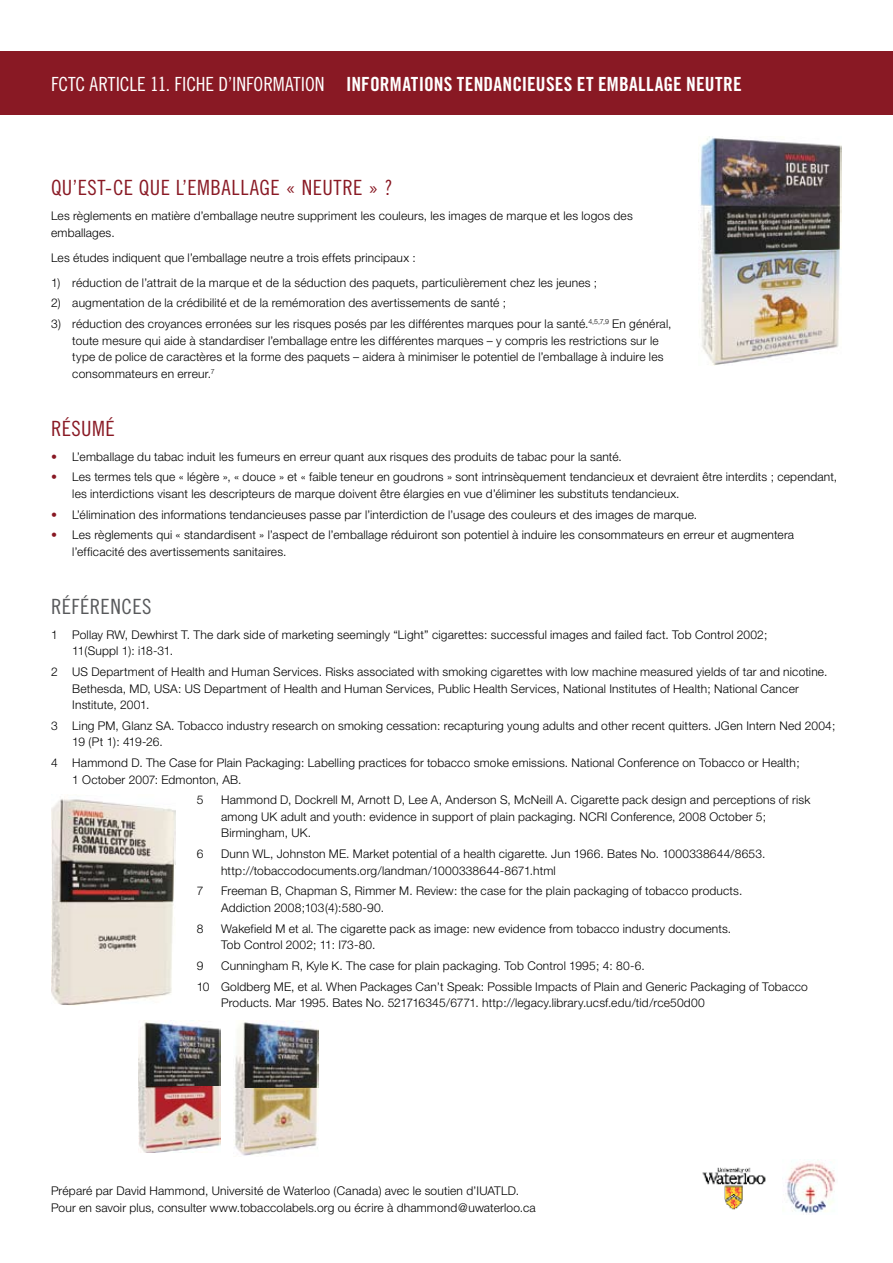
<style>
.page{position:relative;width:893px;height:1263px;background:#fff}
.page>*{position:absolute;margin:0;border:0;box-sizing:border-box;transform-origin:0 0}
.t1{font:21px "Trade Gothic Cond Eighteen";letter-spacing:.025em;color:#891924}
.t2{font:21px "Trade Gothic Cond Eighteen";letter-spacing:.02em;color:#58595b}
.t3{font:19.5px "Trade Gothic Bold Cond Twenty";letter-spacing:.01em;color:#fff}
.t4{font:300 12px/16.5px "Helvetica Neue";letter-spacing:.015em;color:#000}
.s1{font-family:"Trade Gothic Cond Eighteen"}
.s2{color:#891924}
</style>
<div class="page">
<div style="left:0;top:51px;width:893px;height:64px;background:#891924"></div>
<img style="left:702px;top:1167px;width:64px;height:43px">
<img style="left:786px;top:1162px;width:49px;height:51px">
<img style="left:700px;top:136px;width:142px;height:230px">
<img style="left:139px;top:1022px;width:81px;height:131px">
<img style="left:234px;top:1021px;width:85px;height:135px">
<img style="left:51px;top:799px;width:125px;height:206px">
<h2 class="t3" style="left:51px;top:72px;width:692px"><span class="s1">FCTC ARTICLE 11. FICHE D’INFORMATION</span> INFORMATIONS TENDANCIEUSES ET EMBALLAGE NEUTRE</h2>
<h1 class="t1" style="left:51px;top:175px;width:343px">QU’EST-CE QUE L’EMBALLAGE « NEUTRE » ?</h1>
<p class="t4" style="left:51px;top:207px;width:583px">Les règlements en matière d’emballage neutre suppriment les couleurs, les images de marque et les logos des emballages.</p>
<p class="t4" style="left:51px;top:249px;width:366px">Les études indiquent que l’emballage neutre a trois effets principaux :</p>
<p class="t4" style="left:51px;top:274px;width:548px">1) réduction de l’attrait de la marque et de la séduction des paquets, particulièrement chez les jeunes ;</p>
<p class="t4" style="left:51px;top:295px;width:456px">2) augmentation de la crédibilité et de la remémoration des avertissements de santé ;</p>
<p class="t4" style="left:72px;top:315px;width:601px;text-indent:-21px">3) réduction des croyances erronées sur les risques posés par les différentes marques pour la santé.<sup>4,5,7,9</sup> En général, toute mesure qui aide à standardiser l’emballage entre les différentes marques – y compris les restrictions sur le type de police de caractères et la forme des paquets – aidera à minimiser le potentiel de l’emballage à induire les consommateurs en erreur.<sup>7</sup></p>
<h1 class="t1" style="left:51px;top:416px;width:65px">RÉSUMÉ</h1>
<p class="t4" style="left:51px;top:448px;width:572px"><span class="s2">•</span> L’emballage du tabac induit les fumeurs en erreur quant aux risques des produits de tabac pour la santé.</p>
<p class="t4" style="left:72px;top:469px;width:766px;text-indent:-21px"><span class="s2">•</span> Les termes tels que « légère », « douce » et « faible teneur en goudrons » sont intrinsèquement tendancieux et devraient être interdits ; cependant, les interdictions visant les descripteurs de marque doivent être élargies en vue d’éliminer les substituts tendancieux.</p>
<p class="t4" style="left:51px;top:506px;width:648px"><span class="s2">•</span> L’élimination des informations tendancieuses passe par l’interdiction de l’usage des couleurs et des images de marque.</p>
<p class="t4" style="left:72px;top:527px;width:723px;text-indent:-21px"><span class="s2">•</span> Les règlements qui « standardisent » l’aspect de l’emballage réduiront son potentiel à induire les consommateurs en erreur et augmentera l’efficacité des avertissements sanitaires.</p>
<h1 class="t2" style="left:51px;top:594px;width:102px">RÉFÉRENCES</h1>
<p class="t4" style="left:72px;top:626px;width:697px;text-indent:-21px">1 Pollay RW, Dewhirst T. The dark side of marketing seemingly “Light” cigarettes: successful images and failed fact. Tob Control 2002;<br>11(Suppl 1): i18-31.</p>
<p class="t4" style="left:72px;top:663px;width:757px;text-indent:-21px">2 US Department of Health and Human Services. Risks associated with smoking cigarettes with low machine measured yields of tar and nicotine.<br>Bethesda, MD, USA: US Department of Health and Human Services, Public Health Services, National Institutes of Health; National Cancer<br>Institute, 2001.</p>
<p class="t4" style="left:72px;top:717px;width:765px;text-indent:-21px">3 Ling PM, Glanz SA. Tobacco industry research on smoking cessation: recapturing young adults and other recent quitters. JGen Intern Ned 2004;<br>19 (Pt 1): 419-26.</p>
<p class="t4" style="left:72px;top:754px;width:729px;text-indent:-21px">4 Hammond D. The Case for Plain Packaging: Labelling practices for tobacco smoke emissions. National Conference on Tobacco or Health;<br>1 October 2007: Edmonton, AB.</p>
<p class="t4" style="left:197px;top:792px;width:8px">5</p>
<p class="t4" style="left:221px;top:792px;width:591px">Hammond D, Dockrell M, Arnott D, Lee A, Anderson S, McNeill A. Cigarette pack design and perceptions of risk among UK adult and youth: evidence in support of plain packaging. NCRI Conference, 2008 October 5;<br>Birmingham, UK.</p>
<p class="t4" style="left:197px;top:845px;width:8px">6</p>
<p class="t4" style="left:221px;top:845px;width:546px">Dunn WL, Johnston ME. Market potential of a health cigarette. Jun 1966. Bates No. 1000338644/8653. http://tobaccodocuments.org/landman/1000338644-8671.html</p>
<p class="t4" style="left:197px;top:883px;width:8px">7</p>
<p class="t4" style="left:221px;top:883px;width:523px">Freeman B, Chapman S, Rimmer M. Review: the case for the plain packaging of tobacco products.<br>Addiction 2008;103(4):580-90.</p>
<p class="t4" style="left:197px;top:920px;width:8px">8</p>
<p class="t4" style="left:221px;top:920px;width:512px">Wakefield M et al. The cigarette pack as image: new evidence from tobacco industry documents.<br>Tob Control 2002; 11: I73-80.</p>
<p class="t4" style="left:197px;top:957px;width:8px">9</p>
<p class="t4" style="left:197px;top:955px;width:612px;line-height:20.7px;text-indent:24px">Cunningham R, Kyle K. The case for plain packaging. Tob Control 1995; 4: 80-6.<br>10 Goldberg ME, et al. When Packages Can’t Speak: Possible Impacts of Plain and Generic Packaging of Tobacco</p>
<p class="t4" style="left:221px;top:994px;width:485px">Products. Mar 1995. Bates No. 521716345/6771. http://legacy.library.ucsf.edu/tid/rce50d00</p>
<p class="t4" style="left:51px;top:1183px;width:486px">Préparé par David Hammond, Université de Waterloo (Canada) avec le soutien d’IUATLD.<br>Pour en savoir plus, consulter www.tobaccolabels.org ou écrire à dhammond@uwaterloo.ca</p>
</div>
